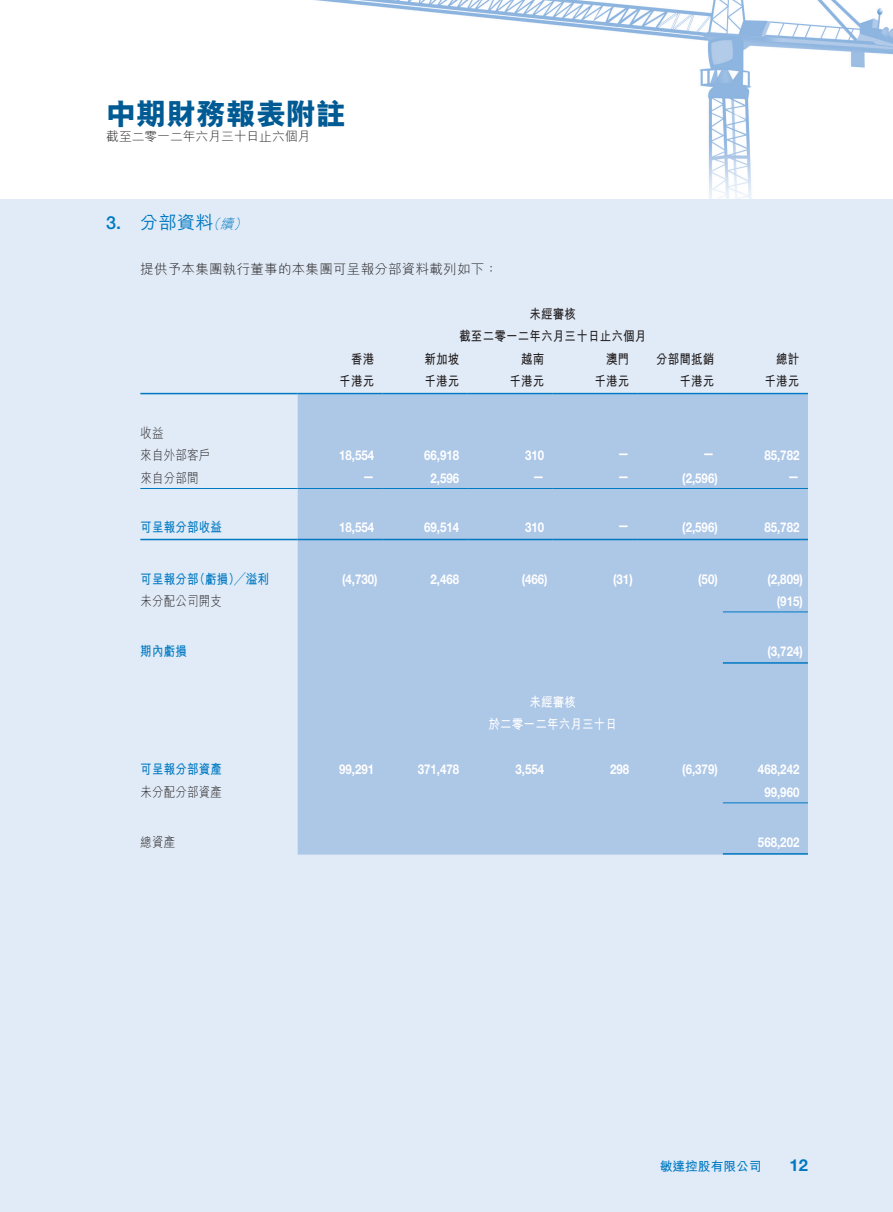
<style>
.page{position:relative;width:893px;height:1212px;background:#fff}
.page>*{position:absolute;margin:0;border:0;box-sizing:border-box;transform-origin:0 0}
.t1{font:800 30px "M Hei HK";color:#005a93}
.t2{font:500 18px "M Hei HK";color:#0079c2}
.t3{font:500 18px "Helvetica Neue LT Std";color:#0079c2}
.t4{font:700 16.5px "Helvetica Neue LT Std";color:#0079c2}
.t5{font:700 13.5px "Helvetica Neue LT Std";color:#fff;scale:.85 1}
.t6{font:700 13.5px/22.5px "M Hei HK";letter-spacing:.02em;color:#231f20;text-align:center;scale:.85 1}
.t7{font:300 13.5px "M Hei HK";letter-spacing:.02em;color:#231f20;scale:.85 1}
.t8{font:700 13.5px "M Hei HK";letter-spacing:.02em;color:#0079c2;scale:.85 1}
.t9{font:300 13.5px "M Hei HK";letter-spacing:.02em;color:#231f20}
.t10{font:700 13.5px/22.5px "M Hei HK";letter-spacing:.02em;color:#fff;text-align:center;scale:.85 1}
.t11{font:italic 300 13.5px "M Hei HK";color:#0079c2}
.t12{font:300 12.75px "M Hei HK";color:#231f20}
.t13{font:700 12.75px "M Hei HK";color:#0079c2}
</style>
<div class="page">
<img style="left:311px;top:0;width:582px;height:200px">
<div style="left:0;top:200px;width:893px;height:1012px;background:#e1ebf7"></div>
<div style="left:298px;top:394px;width:510px;height:460px;background:#adc7e7"></div>
<hr style="left:140px;top:393px;width:158px;height:1px;background:#0079c2">
<hr style="left:298px;top:393px;width:85px;height:1px;background:#0079c2">
<hr style="left:383px;top:393px;width:85px;height:1px;background:#0079c2">
<hr style="left:468px;top:393px;width:85px;height:1px;background:#0079c2">
<hr style="left:553px;top:393px;width:85px;height:1px;background:#0079c2">
<hr style="left:638px;top:393px;width:85px;height:1px;background:#0079c2">
<hr style="left:723px;top:393px;width:85px;height:1px;background:#0079c2">
<hr style="left:140px;top:488px;width:158px;height:1px;background:#0079c2">
<hr style="left:298px;top:488px;width:85px;height:1px;background:#0079c2">
<hr style="left:383px;top:488px;width:85px;height:1px;background:#0079c2">
<hr style="left:468px;top:488px;width:85px;height:1px;background:#0079c2">
<hr style="left:553px;top:488px;width:85px;height:1px;background:#0079c2">
<hr style="left:638px;top:488px;width:85px;height:1px;background:#0079c2">
<hr style="left:723px;top:488px;width:85px;height:1px;background:#0079c2">
<hr style="left:140px;top:539px;width:158px;height:1px;background:#0079c2">
<hr style="left:298px;top:539px;width:85px;height:1px;background:#0079c2">
<hr style="left:383px;top:539px;width:85px;height:1px;background:#0079c2">
<hr style="left:468px;top:539px;width:85px;height:1px;background:#0079c2">
<hr style="left:553px;top:539px;width:85px;height:1px;background:#0079c2">
<hr style="left:638px;top:539px;width:85px;height:1px;background:#0079c2">
<hr style="left:723px;top:539px;width:85px;height:1px;background:#0079c2">
<hr style="left:723px;top:611px;width:85px;height:1px;background:#0079c2">
<hr style="left:723px;top:662px;width:85px;height:2px;background:#0079c2">
<hr style="left:723px;top:802px;width:85px;height:1px;background:#0079c2">
<hr style="left:723px;top:853px;width:85px;height:1px;background:#0079c2">
<h1 class="t1" style="left:106px;top:98px;width:241px">中期財務報表附註</h1>
<p class="t12" style="left:106px;top:129px;width:205px">截至二零一二年六月三十日止六個月</p>
<h2 class="t3" style="left:106px;top:212px;width:17px">3.</h2>
<h2 class="t2" style="left:140px;top:209px;width:75px">分部資料</h2>
<p class="t11" style="left:220px;top:217px;width:18px">續</p>
<p class="t11" style="left:207px;top:217px;width:18px">（</p>
<p class="t11" style="left:234px;top:217px;width:18px">(</p>
<p class="t9" style="left:140px;top:262px;width:359px">提供予本集團執行董事的本集團可呈報分部資料載列如下：</p>
<p class="t6" style="left:459px;top:301px;width:222px">未經審核<br>截至二零一二年六月三十日止六個月</p>
<p class="t6" style="left:351px;top:346px;width:29px">香港</p>
<p class="t6" style="left:424px;top:346px;width:43px">新加坡</p>
<p class="t6" style="left:521px;top:346px;width:29px">越南</p>
<p class="t6" style="left:606px;top:346px;width:29px">澳門</p>
<p class="t6" style="left:656px;top:346px;width:70px">分部間抵銷</p>
<p class="t6" style="left:776px;top:346px;width:29px">總計</p>
<p class="t6" style="left:339px;top:369px;width:43px">千港元</p>
<p class="t6" style="left:424px;top:369px;width:43px">千港元</p>
<p class="t6" style="left:509px;top:369px;width:43px">千港元</p>
<p class="t6" style="left:594px;top:369px;width:43px">千港元</p>
<p class="t6" style="left:679px;top:369px;width:43px">千港元</p>
<p class="t6" style="left:765px;top:369px;width:43px">千港元</p>
<p class="t7" style="left:140px;top:426px;width:29px">收益</p>
<p class="t7" style="left:140px;top:448px;width:84px">來自外部客戶</p>
<p class="t5" style="left:339px;top:447px;width:43px">18,554</p>
<p class="t5" style="left:424px;top:447px;width:43px">66,918</p>
<p class="t5" style="left:525px;top:447px;width:24px">310</p>
<p class="t5" style="left:618px;top:445px;width:15px">—</p>
<p class="t5" style="left:703px;top:445px;width:15px">—</p>
<p class="t5" style="left:764px;top:447px;width:43px">85,782</p>
<p class="t7" style="left:140px;top:471px;width:70px">來自分部間</p>
<p class="t5" style="left:363px;top:467px;width:15px">—</p>
<p class="t5" style="left:431px;top:469px;width:35px">2,596</p>
<p class="t5" style="left:533px;top:467px;width:15px">—</p>
<p class="t5" style="left:618px;top:467px;width:15px">—</p>
<p class="t5" style="left:682px;top:469px;width:43px">)2,596(</p>
<p class="t5" style="left:788px;top:467px;width:15px">—</p>
<p class="t8" style="left:140px;top:517px;width:98px">可呈報分部收益</p>
<p class="t5" style="left:339px;top:519px;width:43px">18,554</p>
<p class="t5" style="left:424px;top:519px;width:43px">69,514</p>
<p class="t5" style="left:525px;top:519px;width:24px">310</p>
<p class="t5" style="left:618px;top:517px;width:15px">—</p>
<p class="t5" style="left:682px;top:519px;width:43px">)2,596(</p>
<p class="t5" style="left:764px;top:519px;width:43px">85,782</p>
<p class="t8" style="left:194px;top:569px;width:90px">（虧損）╱溢利</p>
<p class="t8" style="left:140px;top:569px;width:70px">可呈報分部</p>
<p class="t5" style="left:342px;top:570px;width:43px">)4,730(</p>
<p class="t5" style="left:431px;top:570px;width:35px">2,468</p>
<p class="t5" style="left:522px;top:570px;width:32px">)466(</p>
<p class="t5" style="left:613px;top:570px;width:25px">)31(</p>
<p class="t5" style="left:698px;top:570px;width:25px">)50(</p>
<p class="t5" style="left:767px;top:570px;width:43px">)2,809(</p>
<p class="t7" style="left:140px;top:594px;width:98px">未分配公司開支</p>
<p class="t5" style="left:777px;top:593px;width:32px">)915(</p>
<p class="t8" style="left:140px;top:641px;width:56px">期內虧損</p>
<p class="t5" style="left:767px;top:642px;width:43px">)3,724(</p>
<p class="t10" style="left:488px;top:690px;width:153px">未經審核<br>於二零一二年六月三十日</p>
<p class="t8" style="left:140px;top:760px;width:98px">可呈報分部資產</p>
<p class="t5" style="left:339px;top:761px;width:43px">99,291</p>
<p class="t5" style="left:418px;top:761px;width:50px">371,478</p>
<p class="t5" style="left:516px;top:761px;width:35px">3,554</p>
<p class="t5" style="left:610px;top:761px;width:24px">298</p>
<p class="t5" style="left:682px;top:761px;width:43px">)6,379(</p>
<p class="t5" style="left:758px;top:761px;width:50px">468,242</p>
<p class="t7" style="left:140px;top:785px;width:98px">未分配分部資產</p>
<p class="t5" style="left:764px;top:784px;width:43px">99,960</p>
<p class="t7" style="left:140px;top:835px;width:43px">總資產</p>
<p class="t5" style="left:758px;top:833px;width:50px">568,202</p>
<p class="t13" style="left:660px;top:1157px;width:103px">敏達控股有限公司</p>
<p class="t4" style="left:790px;top:1154px;width:20px">12</p>
</div>
